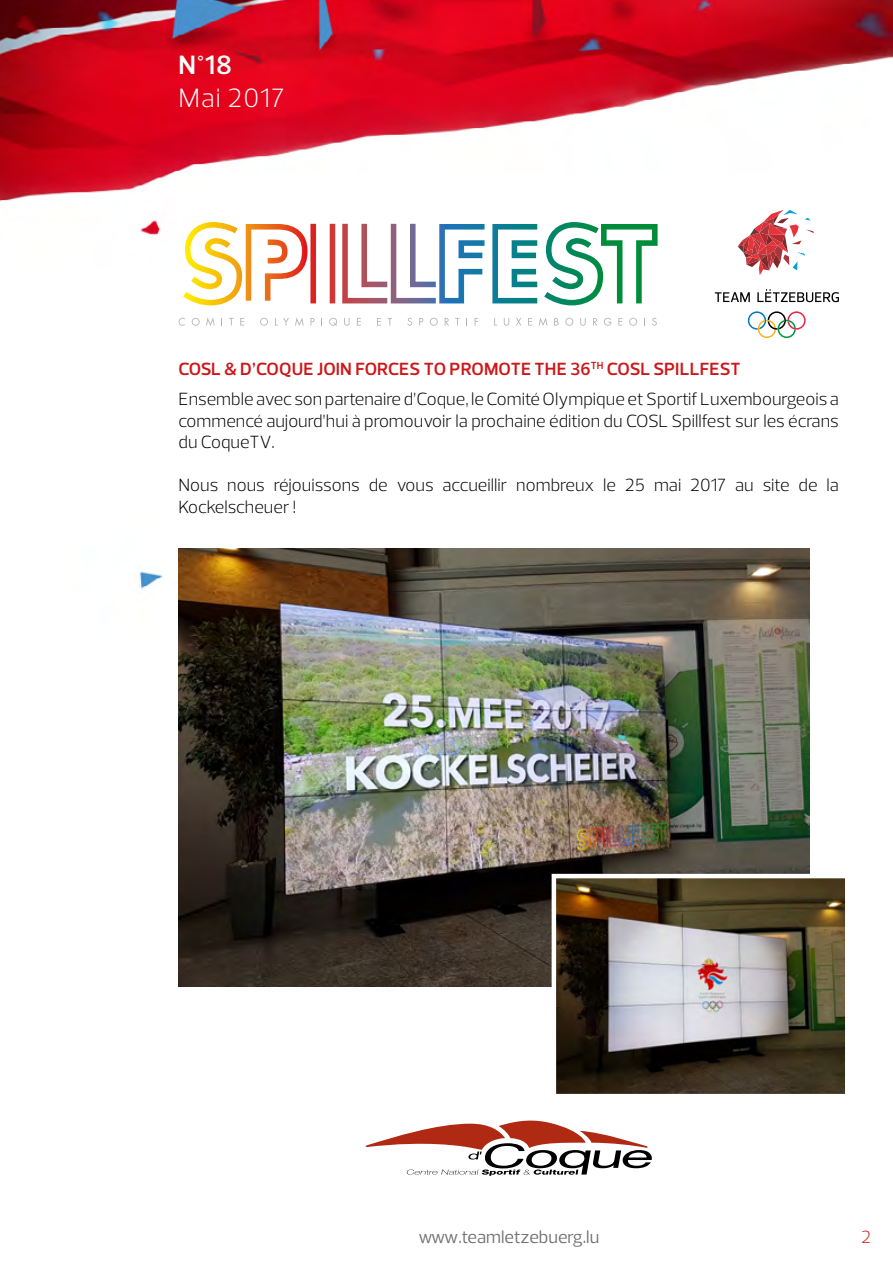
<style>
.page{position:relative;width:893px;height:1263px;background:#fff}
.page>*{position:absolute;margin:0;border:0;box-sizing:border-box;transform-origin:0 0}
.t1{font:300 27px "Prelo";letter-spacing:.035em;color:#fff}
.t2{font:600 27px "Prelo";color:#fff}
.t3{font:300 18px/21.6px "Prelo";color:#000}
.t4{font:18px "Prelo";color:#706f6f}
.t5{font:300 18px "Prelo";color:#cd171a}
.s1{font-weight:600;color:#cd171a}
</style>
<div class="page">
<img style="left:0;top:0;width:893px;height:1147px">
<svg style="left:715px;top:292px;width:35px;height:10px"></svg>
<svg style="left:757px;top:289px;width:82px;height:13px"></svg>
<svg style="left:738px;top:210px;width:76px;height:65px"></svg>
<svg style="left:748px;top:311px;width:58px;height:27px"></svg>
<svg style="left:183px;top:222px;width:152px;height:83px"></svg>
<svg style="left:342px;top:224px;width:142px;height:79px"></svg>
<svg style="left:492px;top:224px;width:45px;height:79px"></svg>
<svg style="left:544px;top:222px;width:114px;height:83px"></svg>
<svg style="left:179px;top:318px;width:6px;height:8px"></svg>
<svg style="left:192px;top:318px;width:8px;height:8px"></svg>
<svg style="left:206px;top:317px;width:9px;height:9px"></svg>
<svg style="left:229px;top:318px;width:5px;height:8px"></svg>
<svg style="left:240px;top:318px;width:4px;height:8px"></svg>
<svg style="left:260px;top:318px;width:8px;height:8px"></svg>
<svg style="left:275px;top:318px;width:14px;height:8px"></svg>
<svg style="left:295px;top:317px;width:9px;height:9px"></svg>
<svg style="left:310px;top:318px;width:4px;height:7px"></svg>
<svg style="left:329px;top:318px;width:8px;height:8px"></svg>
<svg style="left:344px;top:318px;width:6px;height:8px"></svg>
<svg style="left:357px;top:318px;width:4px;height:8px"></svg>
<svg style="left:377px;top:318px;width:4px;height:8px"></svg>
<svg style="left:388px;top:318px;width:4px;height:8px"></svg>
<svg style="left:407px;top:318px;width:5px;height:8px"></svg>
<svg style="left:419px;top:318px;width:4px;height:7px"></svg>
<svg style="left:430px;top:318px;width:8px;height:8px"></svg>
<svg style="left:445px;top:318px;width:4px;height:7px"></svg>
<svg style="left:455px;top:318px;width:5px;height:8px"></svg>
<svg style="left:475px;top:318px;width:3px;height:8px"></svg>
<svg style="left:494px;top:318px;width:3px;height:8px"></svg>
<svg style="left:504px;top:318px;width:5px;height:8px"></svg>
<svg style="left:516px;top:318px;width:5px;height:8px"></svg>
<svg style="left:528px;top:318px;width:4px;height:8px"></svg>
<svg style="left:539px;top:317px;width:8px;height:9px"></svg>
<svg style="left:554px;top:318px;width:5px;height:8px"></svg>
<svg style="left:565px;top:318px;width:8px;height:8px"></svg>
<svg style="left:580px;top:318px;width:6px;height:8px"></svg>
<svg style="left:593px;top:318px;width:4px;height:7px"></svg>
<svg style="left:604px;top:318px;width:7px;height:8px"></svg>
<svg style="left:618px;top:318px;width:4px;height:8px"></svg>
<svg style="left:629px;top:318px;width:8px;height:8px"></svg>
<svg style="left:652px;top:318px;width:5px;height:8px"></svg>
<img style="left:179px;top:549px;width:630px;height:437px">
<img style="left:557px;top:879px;width:287px;height:214px">
<div style="left:552px;top:874px;width:297px;height:224px;border:4px solid #fff"></div>
<svg style="left:366px;top:1120px;width:286px;height:56px"></svg>
<h1 class="t2" style="left:179px;top:49px;width:55px">N°18</h1>
<h1 class="t1" style="left:179px;top:81px;width:107px">Mai 2017</h1>
<p class="t3" style="left:179px;top:354px;width:662px;line-height:30.2px"><span class="s1">COSL &amp; D’COQUE JOIN FORCES TO PROMOTE THE 36</span><sup>TH</sup> <span class="s1">COSL SPILLFEST<br></span>Ensemble avec son partenaire d’Coque, le Comité Olympique et Sportif Luxembourgeois a</p>
<p class="t3" style="left:179px;top:410px;width:662px">commencé aujourd’hui à promouvoir la prochaine édition du COSL Spillfest sur les écrans du CoqueTV.</p>
<p class="t3" style="left:179px;top:475px;width:662px">Nous nous réjouissons de vous accueillir nombreux le 25 mai 2017 au site de la<br>Kockelscheuer !</p>
<p class="t4" style="left:418px;top:1225px;width:182px">www.teamletzebuerg.lu</p>
<p class="t5" style="left:861px;top:1225px;width:11px">2</p>
</div>
